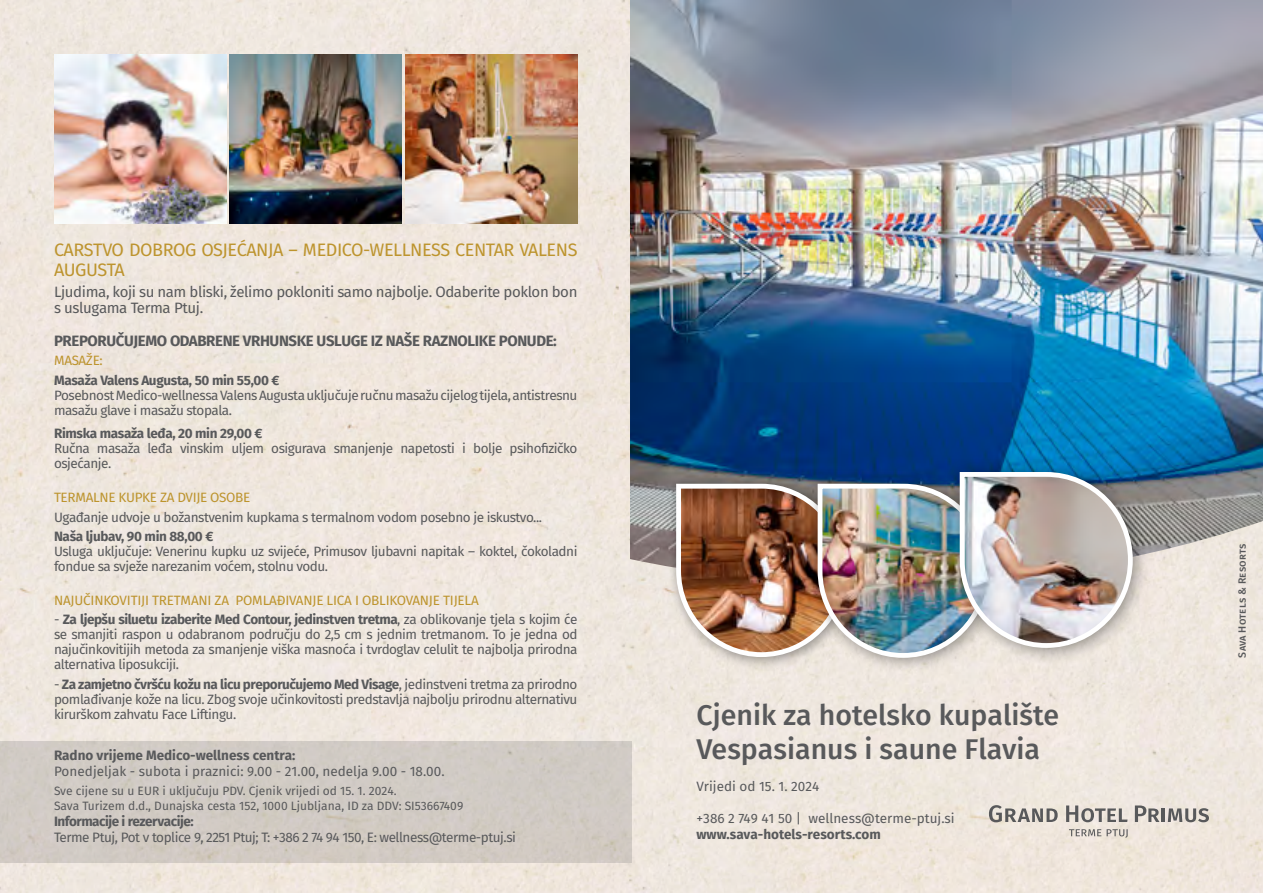
<style>
.page{position:relative;width:1263px;height:893px;background:#efe7de}
.page>*{position:absolute;margin:0;border:0;box-sizing:border-box;transform-origin:0 0}
.t1{font:500 28.5px/34.2px "Fira Sans";color:#58595b}
.t2{font:18px/19.8px "Fira Sans";letter-spacing:-.025em;color:#bd942e}
.t3{font:15px/16.5px "Fira Sans";letter-spacing:-.025em;color:#58595b}
.t4{font:700 15px "Fira Sans";letter-spacing:-.025em;color:#58595b}
.t5{font:13.65px "Fira Sans";letter-spacing:-.035em;color:#58595b}
.t6{font:13.65px "Fira Sans";color:#58595b}
.t7{font:700 13.65px "Fira Sans";letter-spacing:-.01em;color:#58595b}
.t8{font:700 13.65px "Fira Sans";letter-spacing:-.035em;color:#58595b}
.t9{font:13.5px/15px "Fira Sans";letter-spacing:-.035em;color:#58595b}
.t10{font:13.5px "Fira Sans";letter-spacing:-.015em;color:#bd942e}
.t11{font:700 13.5px "Fira Sans";letter-spacing:-.025em;color:#58595b}
.t12{font:13.5px "Fira Sans";color:#58595b}
.t13{font:700 13.5px "Fira Sans";color:#58595b}
.t14{font:12.15px/14.5px "Fira Sans";color:#58595b}
.t15{font:500 10.5px "Fira Sans";letter-spacing:.02em;color:#58595b}
.s1{font-weight:700}
</style>
<div class="page">
<svg style="left:989px;top:805px;width:69px;height:17px"></svg>
<svg style="left:1066px;top:805px;width:61px;height:17px"></svg>
<svg style="left:1135px;top:805px;width:24px;height:17px"></svg>
<hr style="left:1162px;top:808px;width:3px;height:14px;background:#58595b">
<svg style="left:1168px;top:808px;width:41px;height:14px"></svg>
<svg style="left:1069px;top:829px;width:59px;height:9px"></svg>
<div style="left:0;top:741px;width:631px;height:121px;background:#d1cbc4"></div>
<img style="left:54px;top:54px;width:172px;height:170px">
<img style="left:230px;top:54px;width:172px;height:170px">
<img style="left:405px;top:54px;width:172px;height:170px">
<img style="left:630px;top:0;width:633px;height:575px">
<div style="left:668px;top:475px;width:192px;height:195px;background:#000;opacity:.4"></div>
<div style="left:807px;top:473px;width:198px;height:201px;background:#000;opacity:.4"></div>
<div style="left:947px;top:459px;width:204px;height:206px;background:#000;opacity:.4"></div>
<img style="left:674px;top:470px;width:461px;height:190px">
<h2 class="t2" style="left:54px;top:241px;width:525px">CARSTVO DOBROG OSJEĆANJA – MEDICO-WELLNESS CENTAR VALENS<br>AUGUSTA</h2>
<p class="t3" style="left:54px;top:284px;width:525px">Ljudima, koji su nam bliski, želimo pokloniti samo najbolje. Odaberite poklon bon s uslugama Terma Ptuj.</p>
<p class="t4" style="left:54px;top:330px;width:504px">PREPORUČUJEMO ODABRENE VRHUNSKE USLUGE IZ NAŠE RAZNOLIKE PONUDE:</p>
<p class="t10" style="left:54px;top:351px;width:50px">MASAŽE:</p>
<p class="t11" style="left:54px;top:370px;width:227px">Masaža Valens Augusta, 50 min 55,00 €</p>
<p class="t9" style="left:54px;top:388px;width:525px">Posebnost Medico-wellnessa Valens Augusta uključuje ručnu masažu cijelog tijela, antistresnu masažu glave i masažu stopala.</p>
<p class="t11" style="left:54px;top:424px;width:210px">Rimska masaža leđa, 20 min 29,00 €</p>
<p class="t9" style="left:54px;top:442px;width:525px">Ručna masaža leđa vinskim uljem osigurava smanjenje napetosti i bolje psihofizičko osjećanje.</p>
<p class="t10" style="left:54px;top:488px;width:198px">TERMALNE KUPKE ZA DVIJE OSOBE</p>
<p class="t9" style="left:54px;top:510px;width:489px">Ugađanje udvoje u božanstvenim kupkama s termalnom vodom posebno je iskustvo...</p>
<p class="t11" style="left:54px;top:527px;width:161px">Naša ljubav, 90 min 88,00 €</p>
<p class="t9" style="left:54px;top:545px;width:525px">Usluga uključuje: Venerinu kupku uz svijeće, Primusov ljubavni napitak – koktel, čokoladni fondue sa svježe narezanim voćem, stolnu vodu.</p>
<p class="t10" style="left:54px;top:591px;width:426px">NAJUČINKOVITIJI TRETMANI ZA POMLAĐIVANJE LICA I OBLIKOVANJE TIJELA</p>
<p class="t9" style="left:54px;top:613px;width:525px;text-align:justify">- <span class="s1">Za ljepšu siluetu izaberite Med Contour, jedinstven tretma</span>, za oblikovanje tjela s kojim će se smanjiti raspon u odabranom području do 2,5 cm s jednim tretmanom. To je jedna od najučinkovitijih metoda za smanjenje viška masnoća i tvrdoglav celulit te najbolja prirodna alternativa liposukciji.</p>
<p class="t9" style="left:54px;top:677px;width:525px;text-align:justify">- <span class="s1">Za zamjetno čvršću kožu na licu preporučujemo Med Visage</span>, jedinstveni tretma za prirodno pomlađivanje kože na licu. Zbog svoje učinkovitosti predstavlja najbolju prirodnu alternativu kirurškom zahvatu Face Liftingu.</p>
<p class="t7" style="left:54px;top:746px;width:243px">Radno vrijeme Medico-wellness centra:</p>
<p class="t6" style="left:54px;top:762px;width:392px">Ponedjeljak - subota i praznici: 9.00 - 21.00, nedelja 9.00 - 18.00.</p>
<p class="t14" style="left:54px;top:785px;width:411px">Sve cijene su u EUR i uključuju PDV. Cjenik vrijedi od 15. 1. 2024.<br>Sava Turizem d.d., Dunajska cesta 152, 1000 Ljubljana, ID za DDV: SI53667409</p>
<p class="t8" style="left:54px;top:812px;width:141px">Informacije i rezervacije:</p>
<p class="t5" style="left:54px;top:828px;width:463px">Terme Ptuj, Pot v toplice 9, 2251 Ptuj; T: +386 2 74 94 150, E: wellness@terme-ptuj.si</p>
<h1 class="t1" style="left:696px;top:700px;width:364px">Cjenik za hotelsko kupalište<br>Vespasianus i saune Flavia</h1>
<p class="t12" style="left:696px;top:777px;width:124px">Vrijedi od 15. 1. 2024</p>
<p class="t12" style="left:696px;top:809px;width:260px">+386 2 749 41 50 | wellness@terme-ptuj.si</p>
<p class="t13" style="left:696px;top:825px;width:186px">www.sava-hotels-resorts.com</p>
<p class="t15" style="left:1235px;top:658px;width:116px;rotate:-90deg">Sava Hotels &amp; Resorts</p>
</div>
